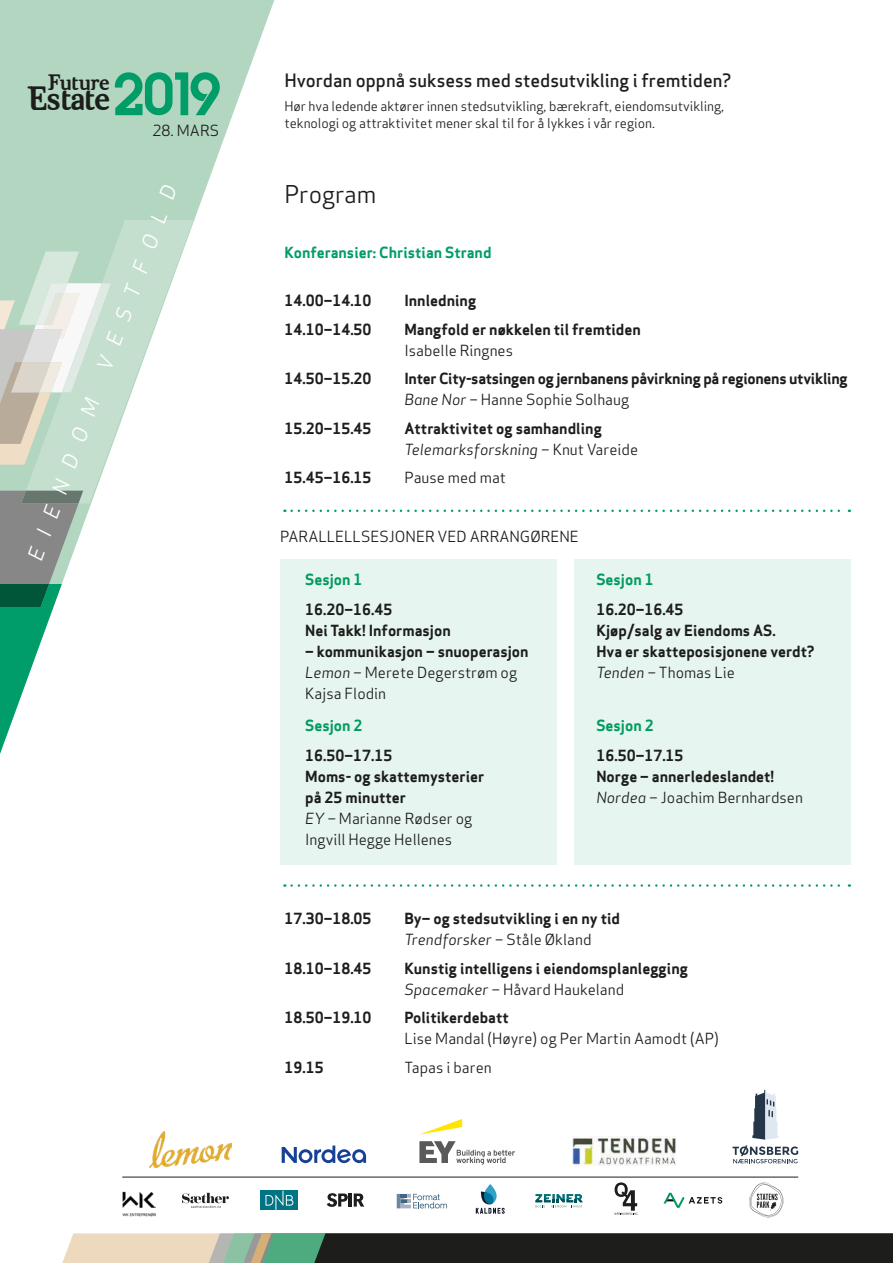
<style>
.page{position:relative;width:893px;height:1263px;background:#fff}
.page>*{position:absolute;margin:0;border:0;box-sizing:border-box;transform-origin:0 0}
.t1{font:33.6px "Brig Maven";color:#1d1d1b}
.t2{font:24px "Apex Sans Book T";color:#1d1d1b}
.t3{font:22.2px "Brig Maven";color:#1d1d1b}
.t4{font:20.4px "Apex Sans Book Italic T";color:#fff}
.t5{font:18px "Apex Sans Medium T";color:#1d1d1b}
.t6{font:15px/21px "Apex Sans Bold T";color:#1d1d1b}
.t7{font:15px/21px "Apex Sans Book T";color:#1d1d1b}
.t8{font:15px "Apex Sans Bold T";letter-spacing:-.02em;color:#1d1d1b}
.t9{font:15px "Apex Sans Book Italic T";color:#1d1d1b}
.t10{font:15px "Apex Sans Bold T";color:#009d69}
.t11{font:15px "Apex Sans Bold T";color:#009b5f}
.t12{font:13.2px/16.8px "Apex Sans Book T";letter-spacing:-.005em;color:#1d1d1b}
.s1{font-family:"Devil Breeze Demi";font-size:57.15px;color:#009d69}
.s2{font-family:"Apex Sans Book Italic T"}
.s3{font-family:"Apex Sans Book T"}
</style>
<div class="page">
<svg style="left:0;top:0;width:285px;height:512px;fill:#b3d6c0"></svg>
<svg style="left:26px;top:220px;width:167px;height:283px"></svg>
<svg style="left:0;top:251px;width:111px;height:503px"></svg>
<svg style="left:62px;top:1233px;width:831px;height:30px;background:#505349"></svg>
<svg style="left:732px;top:1089px;width:66px;height:74px"></svg>
<img style="left:572px;top:1137px;width:104px;height:28px">
<svg style="left:282px;top:1145px;width:84px;height:18px"></svg>
<img style="left:150px;top:1132px;width:81px;height:35px">
<svg style="left:419px;top:1119px;width:43px;height:16px"></svg>
<svg style="left:419px;top:1141px;width:96px;height:24px"></svg>
<hr style="left:122px;top:1177px;width:676px;height:1px;background:#1d1d1b">
<svg style="left:749px;top:1182px;width:34px;height:35px"></svg>
<svg style="left:614px;top:1182px;width:23px;height:33px"></svg>
<svg style="left:663px;top:1193px;width:59px;height:15px"></svg>
<svg style="left:182px;top:1193px;width:47px;height:15px"></svg>
<svg style="left:535px;top:1194px;width:47px;height:13px"></svg>
<svg style="left:476px;top:1184px;width:29px;height:30px"></svg>
<svg style="left:397px;top:1194px;width:50px;height:14px"></svg>
<div style="left:260px;top:1191px;width:38px;height:19px;background:#007482"></div>
<svg style="left:265px;top:1191px;width:28px;height:19px"></svg>
<img style="left:122px;top:1191px;width:34px;height:26px">
<svg style="left:327px;top:1193px;width:37px;height:14px"></svg>
<svg style="left:292px;top:510px;width:558px;height:2px"></svg>
<svg style="left:292px;top:884px;width:558px;height:3px"></svg>
<div style="left:280px;top:559px;width:276px;height:305px;background:#e6f5ef"></div>
<div style="left:574px;top:559px;width:276px;height:305px;background:#e6f5ef"></div>
<h1 class="t1" style="left:28px;top:80px;width:195px">Estate<span class="s1">2019</span></h1>
<h3 class="t3" style="left:48px;top:70px;width:63px">Future</h3>
<p class="t5" style="left:284px;top:68px;width:449px">Hvordan oppnå suksess med stedsutvikling i fremtiden?</p>
<p class="t12" style="left:284px;top:97px;width:441px">Hør hva ledende aktører innen stedsutvikling, bærekraft, eiendomsutvikling, teknologi og attraktivitet mener skal til for å lykkes i vår region.</p>
<p class="t7" style="left:153px;top:120px;width:68px">28. MARS</p>
<h3 class="t4" style="left:91px;top:365px;width:197px;rotate:-70deg">VESTFOLD</h3>
<h3 class="t4" style="left:22px;top:555px;width:173px;rotate:-70deg">EIENDOM</h3>
<h2 class="t2" style="left:284px;top:179px;width:93px">Program</h2>
<p class="t10" style="left:284px;top:243px;width:209px">Konferansier: Christian Strand</p>
<p class="t6" style="left:284px;top:290px;width:89px">14.00–14.10</p>
<p class="t6" style="left:404px;top:290px;width:73px">Innledning</p>
<p class="t6" style="left:284px;top:318px;width:89px">14.10–14.50</p>
<p class="t6" style="left:404px;top:318px;width:238px">Mangfold er nøkkelen til fremtiden</p>
<p class="t7" style="left:404px;top:339px;width:110px">Isabelle Ringnes</p>
<p class="t6" style="left:284px;top:368px;width:89px">14.50–15.20</p>
<p class="t8" style="left:404px;top:369px;width:445px">Inter City-satsingen og jernbanens påvirkning på regionens utvikling</p>
<p class="t7" style="left:404px;top:389px;width:226px"><span class="s2">Bane Nor</span> – Hanne Sophie Solhaug</p>
<p class="t6" style="left:284px;top:417px;width:89px">15.20–15.45</p>
<p class="t6" style="left:404px;top:417px;width:199px">Attraktivitet og samhandling</p>
<p class="t9" style="left:404px;top:439px;width:235px">Telemarksforskning <span class="s3">– Knut Vareide</span></p>
<p class="t6" style="left:284px;top:467px;width:89px">15.45–16.15</p>
<p class="t7" style="left:404px;top:467px;width:103px">Pause med mat</p>
<p class="t7" style="left:280px;top:526px;width:300px">PARALLELLSESJONER VED ARRANGØRENE</p>
<p class="t11" style="left:305px;top:570px;width:59px">Sesjon 1</p>
<p class="t6" style="left:305px;top:599px;width:147px">16.20–16.45<br>Nei Takk! Informasjon</p>
<p class="t6" style="left:305px;top:641px;width:225px">– kommunikasjon – snuoperasjon</p>
<p class="t7" style="left:305px;top:662px;width:213px"><span class="s2">Lemon –</span> Merete Degerstrøm og<br>Kajsa Flodin</p>
<p class="t11" style="left:305px;top:715px;width:59px">Sesjon 2</p>
<p class="t6" style="left:305px;top:745px;width:181px">16.50–17.15<br>Moms- og skattemysterier på 25 minutter</p>
<p class="t7" style="left:305px;top:808px;width:168px"><span class="s2">EY –</span> Marianne Rødser og<br>Ingvill Hegge Hellenes</p>
<p class="t11" style="left:596px;top:570px;width:59px">Sesjon 1</p>
<p class="t6" style="left:596px;top:599px;width:220px">16.20–16.45<br>Kjøp/salg av Eiendoms AS.<br>Hva er skatteposisjonene verdt?</p>
<p class="t7" style="left:596px;top:662px;width:140px"><span class="s2">Tenden –</span> Thomas Lie</p>
<p class="t11" style="left:596px;top:715px;width:59px">Sesjon 2</p>
<p class="t6" style="left:596px;top:745px;width:179px">16.50–17.15<br>Norge – annerledeslandet!</p>
<p class="t7" style="left:596px;top:787px;width:208px"><span class="s2">Nordea –</span> Joachim Bernhardsen</p>
<p class="t6" style="left:284px;top:908px;width:89px">17.30–18.05</p>
<p class="t6" style="left:404px;top:908px;width:217px">By– og stedsutvikling i en ny tid</p>
<p class="t9" style="left:404px;top:930px;width:189px">Trendforsker – <span class="s3">Ståle Økland</span></p>
<p class="t6" style="left:284px;top:957px;width:89px">18.10–18.45</p>
<p class="t6" style="left:404px;top:957px;width:285px">Kunstig intelligens i eiendomsplanlegging</p>
<p class="t7" style="left:404px;top:978px;width:221px"><span class="s2">Spacemaker –</span> Håvard Haukeland</p>
<p class="t6" style="left:284px;top:1007px;width:89px">18.50–19.10</p>
<p class="t6" style="left:404px;top:1007px;width:106px">Politikerdebatt</p>
<p class="t7" style="left:404px;top:1028px;width:316px">Lise Mandal (Høyre) og Per Martin Aamodt (AP)</p>
<p class="t6" style="left:284px;top:1056px;width:41px">19.15</p>
<p class="t7" style="left:404px;top:1056px;width:89px">Tapas i baren</p>
</div>
